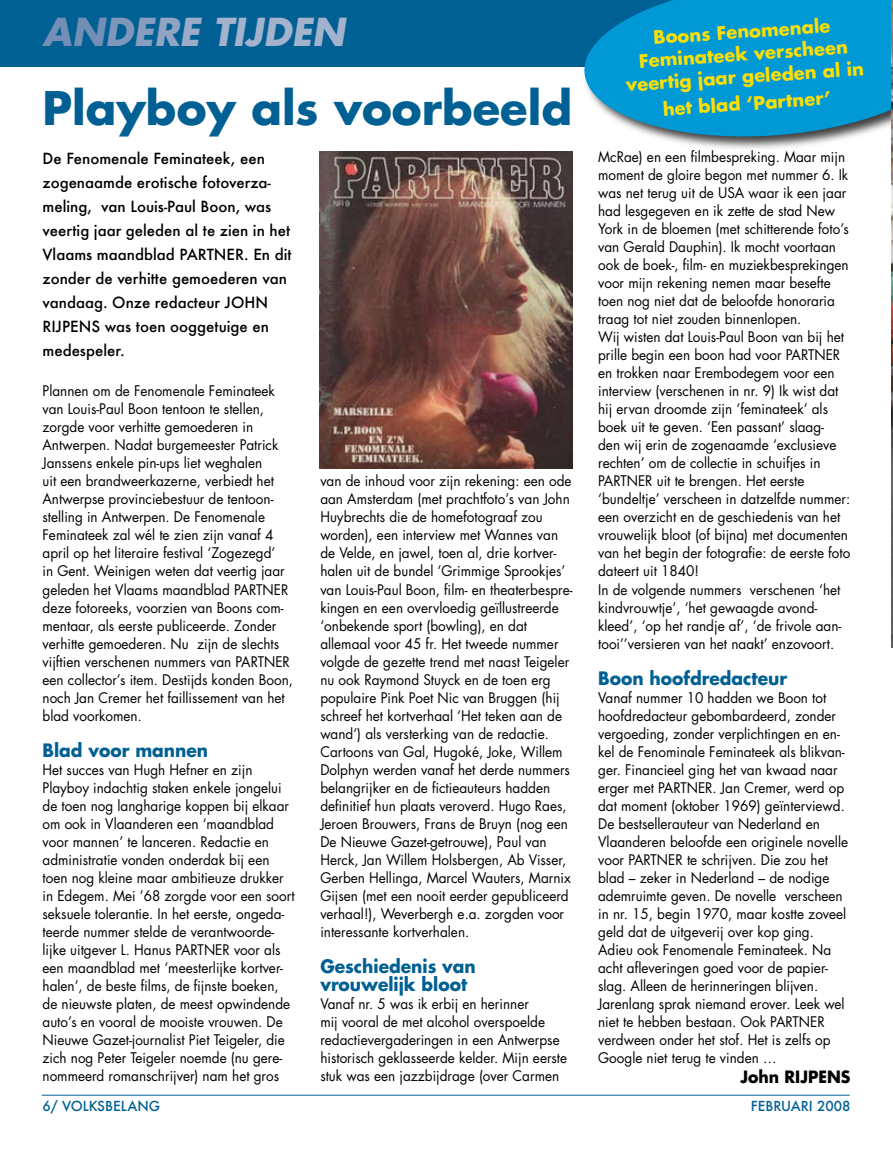
<style>
.page{position:relative;width:893px;height:1149px;background:#fff}
.page>*{position:absolute;margin:0;border:0;box-sizing:border-box;transform-origin:0 0}
.t1{font:700 45px "Futura";color:#006094}
.t2{font:italic 700 37.5px "Futura";color:#a3b2cd}
.t3{font:700 18px/22.5px "Futura";color:#fade07;text-align:center}
.t4{font:700 18px/18px "Futura";color:#006094;scale:.95 1}
.t5{font:700 16.5px "Futura";color:#000;scale:.95 1}
.t6{font:500 15px/24px "Futura";color:#000}
.t7{font:14.25px/18px "Futura";color:#000;scale:.95 1}
.t8{font:500 13.5px "Futura";color:#006094}
.s1{color:#748fb5}
.s2{color:#7e97ba}
.s3{color:#899ebf}
.s4{color:#92a4c3}
.s5{color:#9babc8}
</style>
<div class="page">
<hr style="left:42px;top:1094px;width:808px;height:1px;background:#006094">
<div style="left:0;top:0;width:893px;height:66px;background:#006094"></div>
<img style="left:320px;top:152px;width:252px;height:316px">
<div style="left:581px;top:0;width:312px;height:153px;background:#000;opacity:.75"></div>
<svg style="left:582px;top:0;width:309px;height:142px;background:#179bcf"></svg>
<img style="left:891px;top:0;width:2px;height:647px">
<h2 class="t2" style="left:43px;top:6px;width:304px"><span class="s1">AN</span><span class="s2">D</span><span class="s3">E</span><span class="s4">R</span><span class="s5">E</span> TIJDEN</h2>
<p class="t3" style="left:622px;top:28px;width:240px;rotate:-4deg">Boons Fenomenale<br>Feminateek verscheen veertig jaar geleden al in</p>
<p class="t3" style="left:662px;top:97px;width:170px;rotate:-4deg">het blad ‘Partner’</p>
<h1 class="t1" style="left:43px;top:77px;width:531px">Playboy als voorbeeld</h1>
<p class="t6" style="left:43px;top:146px;width:250px">De Fenomenale Feminateek, een zogenaamde erotische fotoverza&shy;meling, van Louis-Paul Boon, was veertig jaar geleden al te zien in het<br>Vlaams maandblad PARTNER. En dit zonder de verhitte gemoederen van vandaag. Onze redacteur JOHN<br>RIJPENS was toen ooggetuige en medespeler.</p>
<p class="t7" style="left:43px;top:382px;width:265px">Plannen om de Fenomenale Feminateek van Louis-Paul Boon tentoon te stellen, zorgde voor verhitte gemoederen in Antwerpen. Nadat burgemeester Patrick Janssens enkele pin-ups liet weghalen<br>uit een brandweerkazerne, verbiedt het Antwerpse provinciebestuur de tentoon&shy;stelling in Antwerpen. De Fenomenale Feminateek zal wél te zien zijn vanaf 4 april op het literaire festival ‘Zogezegd’<br>in Gent. Weinigen weten dat veertig jaar geleden het Vlaams maandblad PARTNER deze fotoreeks, voorzien van Boons com&shy;mentaar, als eerste publiceerde. Zonder verhitte gemoederen. Nu zijn de slechts vijftien verschenen nummers van PARTNER een collector’s item. Destijds konden Boon, noch Jan Cremer het faillissement van het blad voorkomen.</p>
<p class="t4" style="left:43px;top:740px;width:176px">Blad voor mannen</p>
<p class="t7" style="left:43px;top:760px;width:267px">Het succes van Hugh Hefner en zijn Playboy indachtig staken enkele jongelui de toen nog langharige koppen bij elkaar om ook in Vlaanderen een ‘maandblad voor mannen’ te lanceren. Redactie en administratie vonden onderdak bij een toen nog kleine maar ambitieuze drukker in Edegem. Mei ’68 zorgde voor een soort seksuele tolerantie. In het eerste, ongeda&shy;teerde nummer stelde de verantwoorde&shy;lijke uitgever L. Hanus PARTNER voor als een maandblad met ‘meesterlijke kortver&shy;halen’, de beste films, de fijnste boeken, de nieuwste platen, de meest opwindende auto’s en vooral de mooiste vrouwen. De Nieuwe Gazet-journalist Piet Teigeler, die zich nog Peter Teigeler noemde (nu gere&shy;nommeerd romanschrijver) nam het gros</p>
<p class="t8" style="left:43px;top:1096px;width:119px">6/ VOLKSBELANG</p>
<p class="t7" style="left:320px;top:472px;width:267px">van de inhoud voor zijn rekening: een ode aan Amsterdam (met prachtfoto’s van John Huybrechts die de homefotograaf zou worden), een interview met Wannes van de Velde, en jawel, toen al, drie kortver&shy;halen uit de bundel ‘Grimmige Sprookjes’ van Louis-Paul Boon, film- en theaterbespre&shy;kingen en een overvloedig geïllustreerde ‘onbekende sport (bowling), en dat allemaal voor 45 fr. Het tweede nummer volgde de gezette trend met naast Teigeler nu ook Raymond Stuyck en de toen erg populaire Pink Poet Nic van Bruggen (hij schreef het kortverhaal ‘Het teken aan de wand’) als versterking van de redactie.<br>Cartoons van Gal, Hugoké, Joke, Willem Dolphyn werden vanaf het derde nummers belangrijker en de fictieauteurs hadden definitief hun plaats veroverd. Hugo Raes, Jeroen Brouwers, Frans de Bruyn (nog een De Nieuwe Gazet-getrouwe), Paul van Herck, Jan Willem Holsbergen, Ab Visser, Gerben Hellinga, Marcel Wauters, Marnix Gijsen (met een nooit eerder gepubliceerd verhaal!), Weverbergh e.a. zorgden voor interessante kortverhalen.</p>
<p class="t4" style="left:320px;top:956px;width:165px">Geschiedenis van vrouwelijk bloot</p>
<p class="t7" style="left:320px;top:994px;width:261px">Vanaf nr. 5 was ik erbij en herinner<br>mij vooral de met alcohol overspoelde redactievergaderingen in een Antwerpse historisch geklasseerde kelder. Mijn eerste stuk was een jazzbijdrage (over Carmen</p>
<p class="t7" style="left:598px;top:148px;width:267px">McRae) en een filmbespreking. Maar mijn moment de gloire begon met nummer 6. Ik was net terug uit de USA waar ik een jaar had lesgegeven en ik zette de stad New York in de bloemen (met schitterende foto’s van Gerald Dauphin). Ik mocht voortaan ook de boek-, film- en muziekbesprekingen voor mijn rekening nemen maar besefte toen nog niet dat de beloofde honoraria traag tot niet zouden binnenlopen.<br>Wij wisten dat Louis-Paul Boon van bij het prille begin een boon had voor PARTNER en trokken naar Erembodegem voor een interview (verschenen in nr. 9) Ik wist dat hij ervan droomde zijn ‘feminateek’ als boek uit te geven. ‘Een passant’ slaag-<br>den wij erin de zogenaamde ‘exclusieve rechten’ om de collectie in schuifjes in PARTNER uit te brengen. Het eerste ‘bundeltje’ verscheen in datzelfde nummer: een overzicht en de geschiedenis van het vrouwelijk bloot (of bijna) met documenten van het begin der fotografie: de eerste foto dateert uit 1840!<br>In de volgende nummers verschenen ‘het kindvrouwtje’, ‘het gewaagde avond&shy;kleed’, ‘op het randje af’, ‘de frivole aan&shy;tooi’’versieren van het naakt’ enzovoort.</p>
<p class="t4" style="left:598px;top:668px;width:200px">Boon hoofdredacteur</p>
<p class="t7" style="left:598px;top:688px;width:265px">Vanaf nummer 10 hadden we Boon tot hoofdredacteur gebombardeerd, zonder vergoeding, zonder verplichtingen en en&shy;kel de Fenominale Feminateek als blikvan&shy;ger. Financieel ging het van kwaad naar erger met PARTNER. Jan Cremer, werd op dat moment (oktober 1969) geïnterviewd.<br>De bestsellerauteur van Nederland en Vlaanderen beloofde een originele novelle voor PARTNER te schrijven. Die zou het blad – zeker in Nederland – de nodige ademruimte geven. De novelle verscheen in nr. 15, begin 1970, maar kostte zoveel geld dat de uitgeverij over kop ging.<br>Adieu ook Fenomenale Feminateek. Na acht afleveringen goed voor de papier&shy;slag. Alleen de herinneringen blijven.<br>Jarenlang sprak niemand erover. Leek wel niet te hebben bestaan. Ook PARTNER verdween onder het stof. Het is zelfs op Google niet terug te vinden …</p>
<p class="t5" style="left:740px;top:1064px;width:117px">John RIJPENS</p>
<p class="t8" style="left:751px;top:1096px;width:101px">FEBRUARI 2008</p>
</div>
